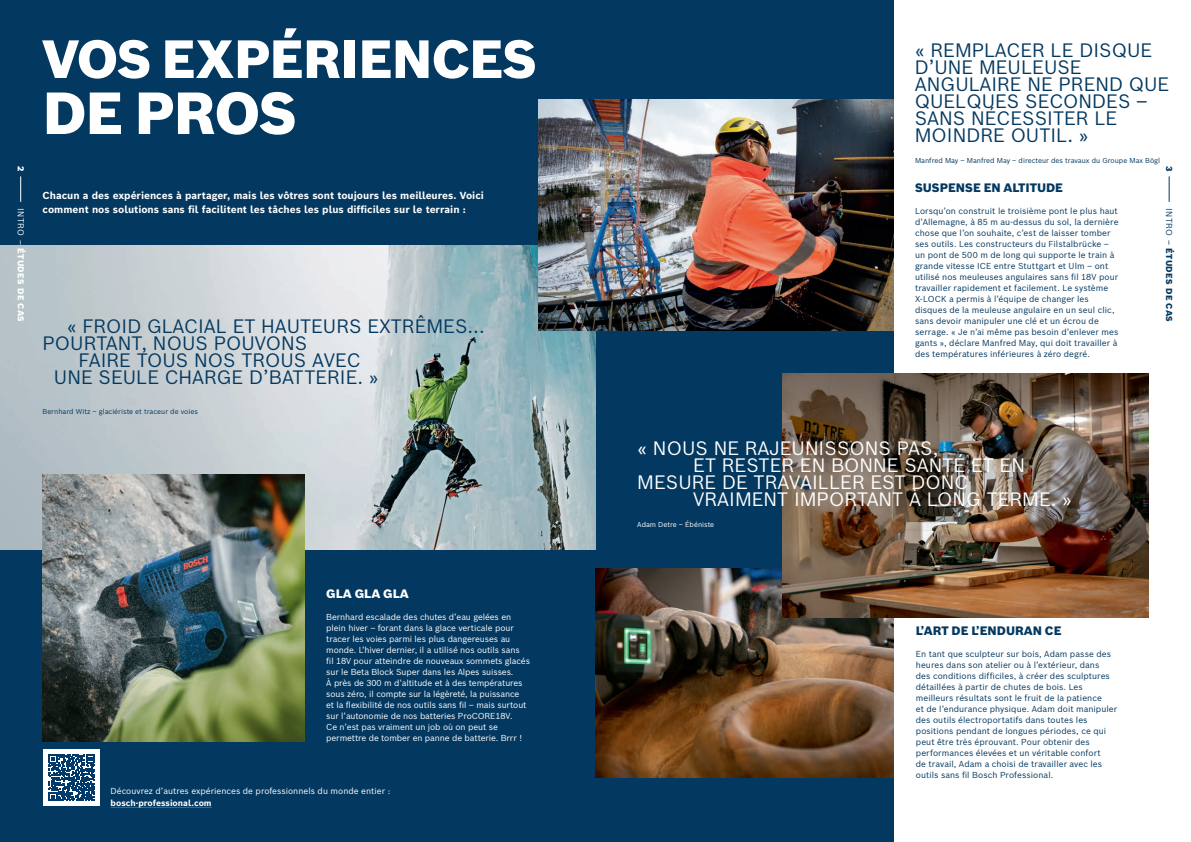
<style>
.page{position:relative;width:1191px;height:842px;background:#fff}
.page>*{position:absolute;margin:0;border:0;box-sizing:border-box;transform-origin:0 0}
.t1{font:900 58px "Bosch Sans";letter-spacing:-.02em;color:#fff}
.t2{font:900 52.6px "Bosch Sans";letter-spacing:-.02em;color:#fff}
.t3{font:19px/17px "Bosch Sans";color:#033860}
.t4{font:19px "Bosch Sans";color:#fff}
.t5{font:900 12px "Bosch Sans";color:#033860}
.t6{font:900 12px "Bosch Sans";color:#fff}
.t7{font:700 10px/14px "Bosch Sans";color:#fff}
.t8{font:8.5px/11px "Bosch Sans";letter-spacing:.005em;color:#033860}
.t9{font:8.5px/11px "Bosch Sans";letter-spacing:-.01em;color:#fff}
.t10{font:700 8.5px "Bosch Sans";color:#fff}
.t11{font:900 8.5px "Bosch Sans";letter-spacing:.05em;color:#fff}
.t12{font:900 8.5px "Bosch Sans";letter-spacing:.05em;color:#033860}
.t13{font:7px "Bosch Sans";color:#033860}
.t14{font:7px "Bosch Sans";color:#fff}
.s1{font-weight:400}
</style>
<div class="page">
<div style="left:0;top:0;width:893px;height:842px;background:#033860"></div>
<img style="left:0;top:245px;width:595px;height:305px">
<img style="left:43px;top:475px;width:261px;height:266px">
<img style="left:539px;top:99px;width:354px;height:231px">
<img style="left:595px;top:568px;width:298px;height:210px">
<img style="left:782px;top:373px;width:366px;height:244px">
<div style="left:43px;top:749px;width:57px;height:57px;background:#fff"></div>
<svg style="left:48px;top:754px;width:47px;height:47px"></svg>
<hr style="left:111px;top:807px;width:101px;height:1px;background:#0d7dc2">
<svg style="left:20px;top:176px;width:1px;height:26px"></svg>
<svg style="left:1168px;top:176px;width:1px;height:26px"></svg>
<p class="t11" style="left:26px;top:166px;width:7px;rotate:90deg">2</p>
<p class="t11" style="left:26px;top:208px;width:115px;rotate:90deg"><span class="s1">INTRO –</span> ÉTUDES DE CAS</p>
<h2 class="t2" style="left:43px;top:26px;width:496px">VOS EXPÉRIENCES</h2>
<h1 class="t1" style="left:43px;top:77px;width:256px">DE PROS</h1>
<p class="t7" style="left:43px;top:189px;width:443px">Chacun a des expériences à partager, mais les vôtres sont toujours les meilleures. Voici comment nos solutions sans fil facilitent les tâches les plus difficiles sur le terrain :</p>
<h3 class="t3" style="left:67px;top:317px;width:419px">« FROID GLACIAL ET HAUTEURS EXTRÊMES...</h3>
<h3 class="t3" style="left:43px;top:334px;width:266px">POURTANT, NOUS POUVONS</h3>
<h3 class="t3" style="left:79px;top:351px;width:284px">FAIRE TOUS NOS TROUS AVEC</h3>
<h3 class="t3" style="left:54px;top:368px;width:326px">UNE SEULE CHARGE D’BATTERIE. »</h3>
<p class="t13" style="left:43px;top:407px;width:157px">Bernhard Witz – glaciériste et traceur de voies</p>
<h3 class="t6" style="left:326px;top:586px;width:84px">GLA GLA GLA</h3>
<p class="t9" style="left:326px;top:611px;width:205px">Bernhard escalade des chutes d’eau gelées en plein hiver – forant dans la glace verticale pour tracer les voies parmi les plus dangereuses au monde. L’hiver dernier, il a utilisé nos outils sans<br>fil 18V pour atteindre de nouveaux sommets glacés sur le Beta Block Super dans les Alpes suisses.<br>À près de 300 m d’altitude et à des températures sous zéro, il compte sur la légèreté, la puissance<br>et la flexibilité de nos outils sans fil – mais surtout sur l’autonomie de nos batteries ProCORE18V.<br>Ce n’est pas vraiment un job où on peut se permettre de tomber en panne de batterie. Brrr !</p>
<p class="t9" style="left:111px;top:785px;width:281px">Découvrez d’autres expériences de professionnels du monde entier :</p>
<p class="t10" style="left:111px;top:797px;width:103px">bosch-professional.com</p>
<h3 class="t3" style="left:914px;top:42px;width:256px">« REMPLACER LE DISQUE<br>D’UNE MEULEUSE<br>ANGULAIRE NE PREND QUE<br>QUELQUES SECONDES –<br>SANS NÉCESSITER LE<br>MOINDRE OUTIL. »</h3>
<p class="t13" style="left:915px;top:156px;width:247px">Manfred May – Manfred May – directeur des travaux du Groupe Max Bögl</p>
<p class="t12" style="left:1174px;top:166px;width:7px;rotate:90deg">3</p>
<p class="t12" style="left:1174px;top:208px;width:115px;rotate:90deg"><span class="s1">INTRO –</span> ÉTUDES DE CAS</p>
<h3 class="t5" style="left:915px;top:180px;width:150px">SUSPENSE EN ALTITUDE</h3>
<p class="t8" style="left:915px;top:206px;width:205px">Lorsqu’on construit le troisième pont le plus haut d’Allemagne, à 85 m au-dessus du sol, la dernière chose que l’on souhaite, c’est de laisser tomber ses outils. Les constructeurs du Filstalbrücke – un pont de 500 m de long qui supporte le train à grande vitesse ICE entre Stuttgart et Ulm – ont utilisé nos meuleuses angulaires sans fil 18V pour travailler rapidement et facilement. Le système X-LOCK a permis à l’équipe de changer les disques de la meuleuse angulaire en un seul clic, sans devoir manipuler une clé et un écrou de serrage. « Je n’ai même pas besoin d’enlever mes gants », déclare Manfred May, qui doit travailler à des températures inférieures à zéro degré.</p>
<h3 class="t4" style="left:637px;top:436px;width:303px">« NOUS NE RAJEUNISSONS PAS,</h3>
<h3 class="t4" style="left:693px;top:453px;width:333px">ET RESTER EN BONNE SANTÉ ET EN</h3>
<h3 class="t4" style="left:637px;top:470px;width:333px">MESURE DE TRAVAILLER EST DONC</h3>
<h3 class="t4" style="left:693px;top:487px;width:380px">VRAIMENT IMPORTANT À LONG TERME. »</h3>
<p class="t14" style="left:637px;top:520px;width:78px">Adam Detre – Ébéniste</p>
<h3 class="t5" style="left:916px;top:623px;width:147px">L’ART DE L’ENDURAN CE</h3>
<p class="t8" style="left:916px;top:648px;width:203px">En tant que sculpteur sur bois, Adam passe des heures dans son atelier ou à l’extérieur, dans<br>des conditions difficiles, à créer des sculptures détaillées à partir de chutes de bois. Les meilleurs résultats sont le fruit de la patience<br>et de l’endurance physique. Adam doit manipuler des outils électroportatifs dans toutes les positions pendant de longues périodes, ce qui peut être très éprouvant. Pour obtenir des performances élevées et un véritable confort<br>de travail, Adam a choisi de travailler avec les outils sans fil Bosch Professional.</p>
</div>
